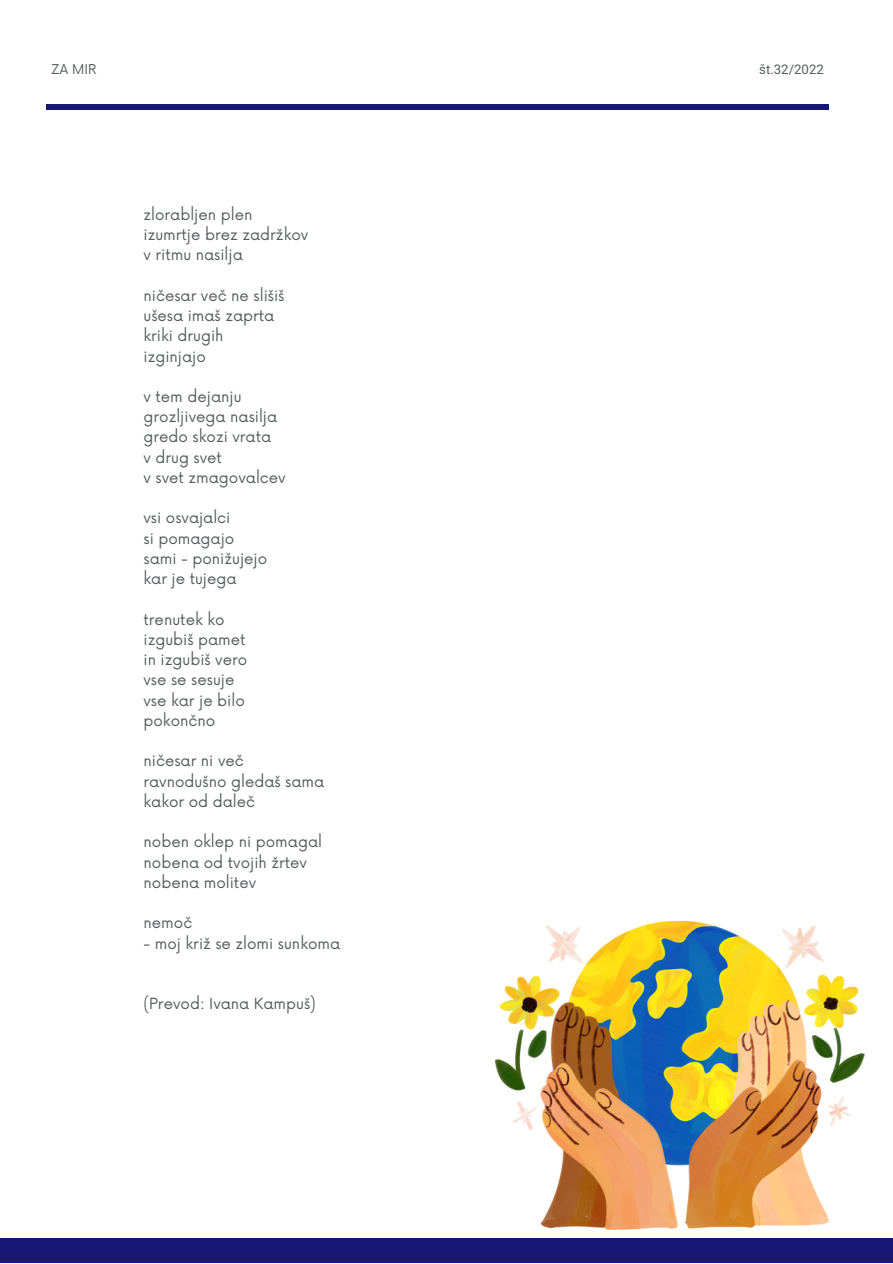
<style>
.page{position:relative;width:893px;height:1264px;background:#fff}
.page>*{position:absolute;margin:0;border:0;box-sizing:border-box;transform-origin:0 0}
.t1{font:15px/20.2px "Now";color:#565b5b}
.t2{font:13.2px "Araboto";color:#565b5b}
.t3{font:13.2px "Now";color:#565b5b}
</style>
<div class="page">
<div style="left:0;top:1237px;width:892px;height:25px;background:#181774"></div>
<div style="left:46px;top:104px;width:782px;height:6px;background:#181774"></div>
<img style="left:496px;top:921px;width:368px;height:308px">
<p class="t3" style="left:51px;top:62px;width:47px">ZA MIR</p>
<p class="t2" style="left:759px;top:61px;width:66px">št.32/2022</p>
<p class="t1" style="left:143px;top:205px;width:166px">zlorabljen plen izumrtje brez zadržkov v ritmu nasilja</p>
<p class="t1" style="left:143px;top:286px;width:142px">ničesar več ne slišiš ušesa imaš zaprta kriki drugih izginjajo</p>
<p class="t1" style="left:143px;top:387px;width:144px">v tem dejanju grozljivega nasilja gredo skozi vrata<br>v drug svet<br>v svet zmagovalcev</p>
<p class="t1" style="left:143px;top:508px;width:125px">vsi osvajalci<br>si pomagajo sami - ponižujejo kar je tujega</p>
<p class="t1" style="left:143px;top:610px;width:105px">trenutek ko izgubiš pamet in izgubiš vero vse se sesuje vse kar je bilo pokončno</p>
<p class="t1" style="left:143px;top:751px;width:182px">ničesar ni več ravnodušno gledaš sama kakor od daleč</p>
<p class="t1" style="left:143px;top:832px;width:180px">noben oklep ni pomagal nobena od tvojih žrtev nobena molitev</p>
<p class="t1" style="left:143px;top:913px;width:50px">nemoč</p>
<p class="t1" style="left:143px;top:933px;width:198px">- moj križ se zlomi sunkoma</p>
<p class="t1" style="left:143px;top:994px;width:174px">(Prevod: Ivana Kampuš)</p>
</div>
